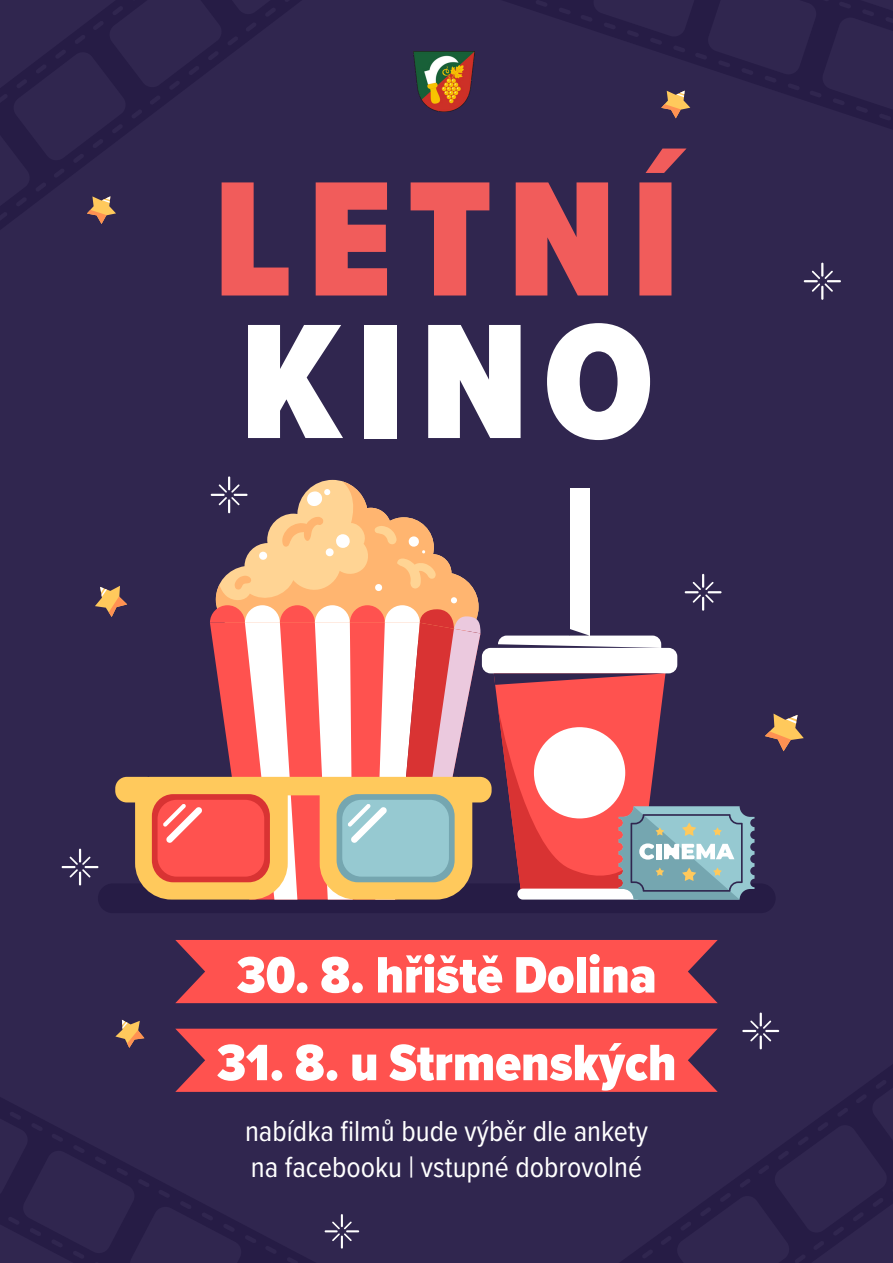
<style>
.page{position:relative;width:893px;height:1263px;background:#30264f}
.page>*{position:absolute;margin:0;border:0;box-sizing:border-box;transform-origin:0 0}
.t1{font:900 169.5px/142.5px "Proxima Nova Cond";letter-spacing:.09em;color:#f15c5b}
.t2{font:900 53.1px "Proxima Nova Cond";color:#fff}
.t3{font:30px/36px "Proxima Nova Cond";color:#fff}
.s1{color:#fff}
</style>
<div class="page">
<div style="left:98px;top:883px;width:678px;height:30px;background:#261c45;border-radius:15px"></div>
<div style="left:570px;top:488px;width:19px;height:173px;background:#fff"></div>
<div style="left:482px;top:648px;width:195px;height:25px;background:#fff;border-radius:9px"></div>
<div style="left:498px;top:635px;width:163px;height:32px;background:#fff;border-radius:9px"></div>
<svg style="left:570px;top:629px;width:18px;height:6px"></svg>
<svg style="left:498px;top:644px;width:161px;height:4px"></svg>
<svg style="left:492px;top:661px;width:262px;height:238px"></svg>
<svg style="left:115px;top:777px;width:377px;height:122px;fill:#ffc95c"></svg>
<div style="left:152px;top:794px;width:118px;height:88px;background:#d93333;border-radius:22px"></div>
<div style="left:158px;top:800px;width:106px;height:77px;background:#ff524f;border-radius:19px"></div>
<svg style="left:163px;top:804px;width:39px;height:39px"></svg>
<svg style="left:95px;top:586px;width:32px;height:31px"></svg>
<svg style="left:765px;top:713px;width:39px;height:38px"></svg>
<svg style="left:661px;top:91px;width:29px;height:27px"></svg>
<svg style="left:87px;top:196px;width:29px;height:28px"></svg>
<svg style="left:115px;top:1020px;width:29px;height:28px"></svg>
<svg style="left:804px;top:263px;width:37px;height:37px"></svg>
<svg style="left:325px;top:1214px;width:34px;height:34px"></svg>
<svg style="left:685px;top:574px;width:37px;height:37px"></svg>
<svg style="left:62px;top:849px;width:36px;height:36px"></svg>
<svg style="left:210px;top:476px;width:270px;height:423px"></svg>
<svg style="left:742px;top:1012px;width:37px;height:37px"></svg>
<div style="left:175px;top:940px;width:543px;height:63px;background:#ff524f"></div>
<svg style="left:175px;top:1029px;width:543px;height:63px;background:#f34f4f"></svg>
<img style="left:414px;top:51px;width:60px;height:60px">
<p class="t1" style="left:213px;top:167px;width:468px">LETNÍ<br><span class="s1">KINO</span></p>
<p class="t2" style="left:236px;top:936px;width:422px">30. 8. hřiště Dolina</p>
<p class="t2" style="left:217px;top:1023px;width:461px">31. 8. u Strmenských</p>
<p class="t3" style="left:245px;top:1112px;width:404px">nabídka filmů bude výběr dle ankety na facebooku | vstupné dobrovolné</p>
</div>
